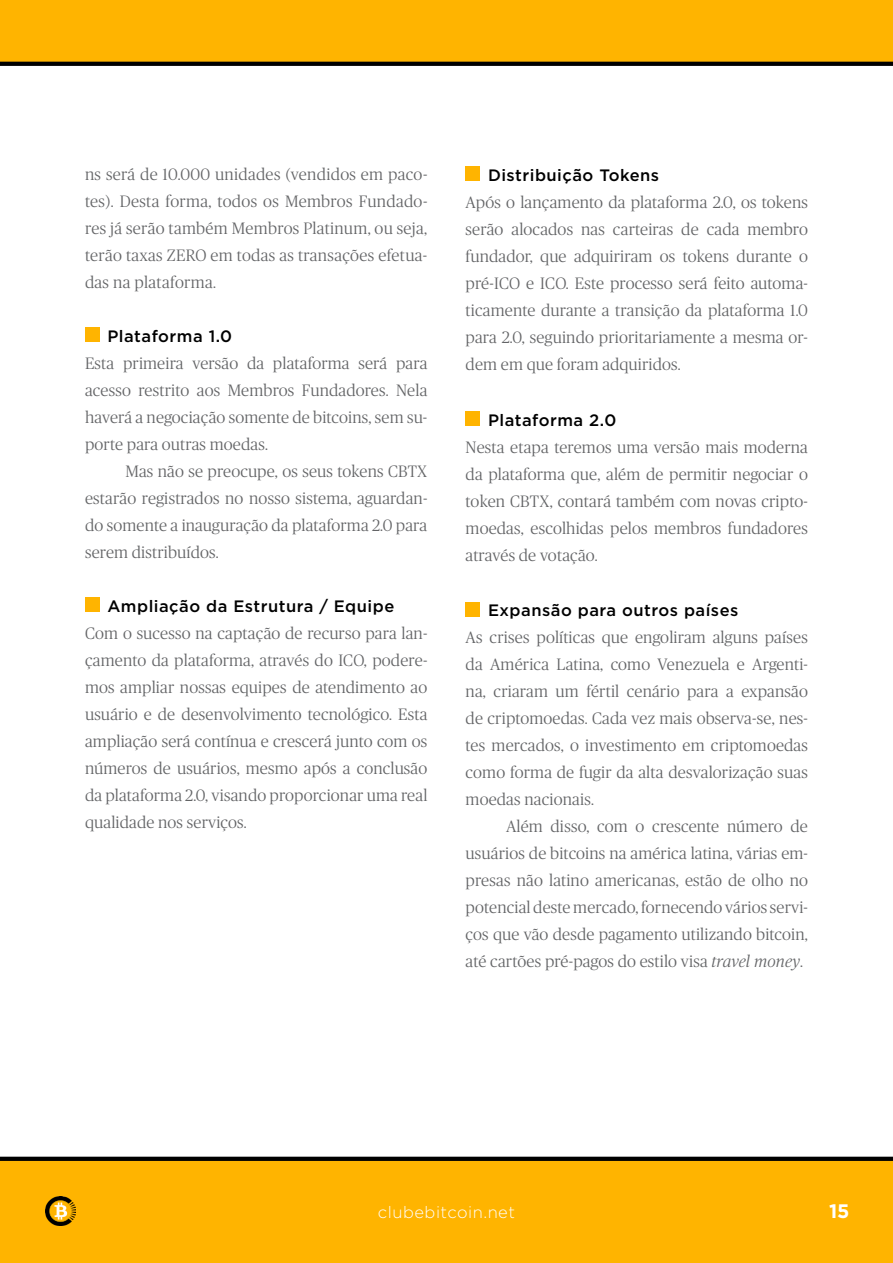
<style>
.page{position:relative;width:893px;height:1263px;background:#fff}
.page>*{position:absolute;margin:0;border:0;box-sizing:border-box;transform-origin:0 0}
.t1{font:700 19.5px "Gotham";color:#fff}
.t2{font:300 16.5px/27px "Publico";letter-spacing:.01em;color:#636466;text-align:justify}
.t3{font:500 16.5px "Gotham";letter-spacing:.03em;color:#000}
.t4{font:300 16.5px "Gotham";letter-spacing:.03em;color:#fff}
.s1{font-style:italic}
</style>
<div class="page">
<div style="left:0;top:1159px;width:893px;height:104px;background:#ffb400"></div>
<div style="left:0;top:0;width:893px;height:63px;background:#ffb400"></div>
<svg style="left:0;top:62px;width:893px;height:4px;background:#050505"></svg>
<svg style="left:0;top:1157px;width:893px;height:4px;background:#030200"></svg>
<img style="left:45px;top:1196px;width:30px;height:30px">
<div style="left:85px;top:327px;width:14px;height:15px;background:#ffb400"></div>
<div style="left:85px;top:597px;width:14px;height:15px;background:#ffb400"></div>
<div style="left:466px;top:167px;width:14px;height:14px;background:#ffb400"></div>
<div style="left:466px;top:411px;width:14px;height:15px;background:#ffb400"></div>
<div style="left:466px;top:602px;width:14px;height:14px;background:#ffb400"></div>
<p class="t2" style="left:85px;top:161px;width:344px">ns será de 10.000 unidades (vendidos em paco&shy;tes). Desta forma, todos os Membros Fundado&shy;res já serão também Membros Platinum, ou seja, terão taxas ZERO em todas as transações efetua&shy;das na plataforma.</p>
<p class="t3" style="left:107px;top:325px;width:126px">Plataforma 1.0</p>
<p class="t2" style="left:85px;top:350px;width:344px">Esta primeira versão da plataforma será para acesso restrito aos Membros Fundadores. Nela haverá a negociação somente de bitcoins, sem su&shy;porte para outras moedas.</p>
<p class="t2" style="left:85px;top:458px;width:344px;text-indent:40px">Mas não se preocupe, os seus tokens CBTX estarão registrados no nosso sistema, aguardan&shy;do somente a inauguração da plataforma 2.0 para serem distribuídos.</p>
<p class="t3" style="left:107px;top:595px;width:288px">Ampliação da Estrutura / Equipe</p>
<p class="t2" style="left:85px;top:620px;width:344px">Com o sucesso na captação de recurso para lan&shy;çamento da plataforma, através do ICO, podere&shy;mos ampliar nossas equipes de atendimento ao usuário e de desenvolvimento tecnológico. Esta ampliação será contínua e crescerá junto com os números de usuários, mesmo após a conclusão da plataforma 2.0, visando proporcionar uma real qualidade nos serviços.</p>
<p class="t3" style="left:488px;top:165px;width:173px">Distribuição Tokens</p>
<p class="t2" style="left:466px;top:189px;width:344px">Após o lançamento da plataforma 2.0, os tokens serão alocados nas carteiras de cada membro fundador, que adquiriram os tokens durante o pré-ICO e ICO. Este processo será feito automa&shy;ticamente durante a transição da plataforma 1.0 para 2.0, seguindo prioritariamente a mesma or&shy;dem em que foram adquiridos.</p>
<p class="t3" style="left:488px;top:409px;width:130px">Plataforma 2.0</p>
<p class="t2" style="left:466px;top:434px;width:344px">Nesta etapa teremos uma versão mais moderna da plataforma que, além de permitir negociar o token CBTX, contará também com novas cripto&shy;moedas, escolhidas pelos membros fundadores através de votação.</p>
<p class="t3" style="left:488px;top:600px;width:252px">Expansão para outros países</p>
<p class="t2" style="left:466px;top:624px;width:344px">As crises políticas que engoliram alguns países da América Latina, como Venezuela e Argenti&shy;na, criaram um fértil cenário para a expansão de criptomoedas. Cada vez mais observa-se, nes&shy;tes mercados, o investimento em criptomoedas como forma de fugir da alta desvalorização suas moedas nacionais.</p>
<p class="t2" style="left:466px;top:813px;width:344px;text-indent:40px">Além disso, com o crescente número de usuários de bitcoins na américa latina, várias em&shy;presas não latino americanas, estão de olho no potencial deste mercado, fornecendo vários servi&shy;ços que vão desde pagamento utilizando bitcoin, até cartões pré-pagos do estilo visa <span class="s1">travel money</span>.</p>
<p class="t4" style="left:378px;top:1201px;width:139px">clubebitcoin.net</p>
<p class="t1" style="left:829px;top:1198px;width:22px">15</p>
</div>
